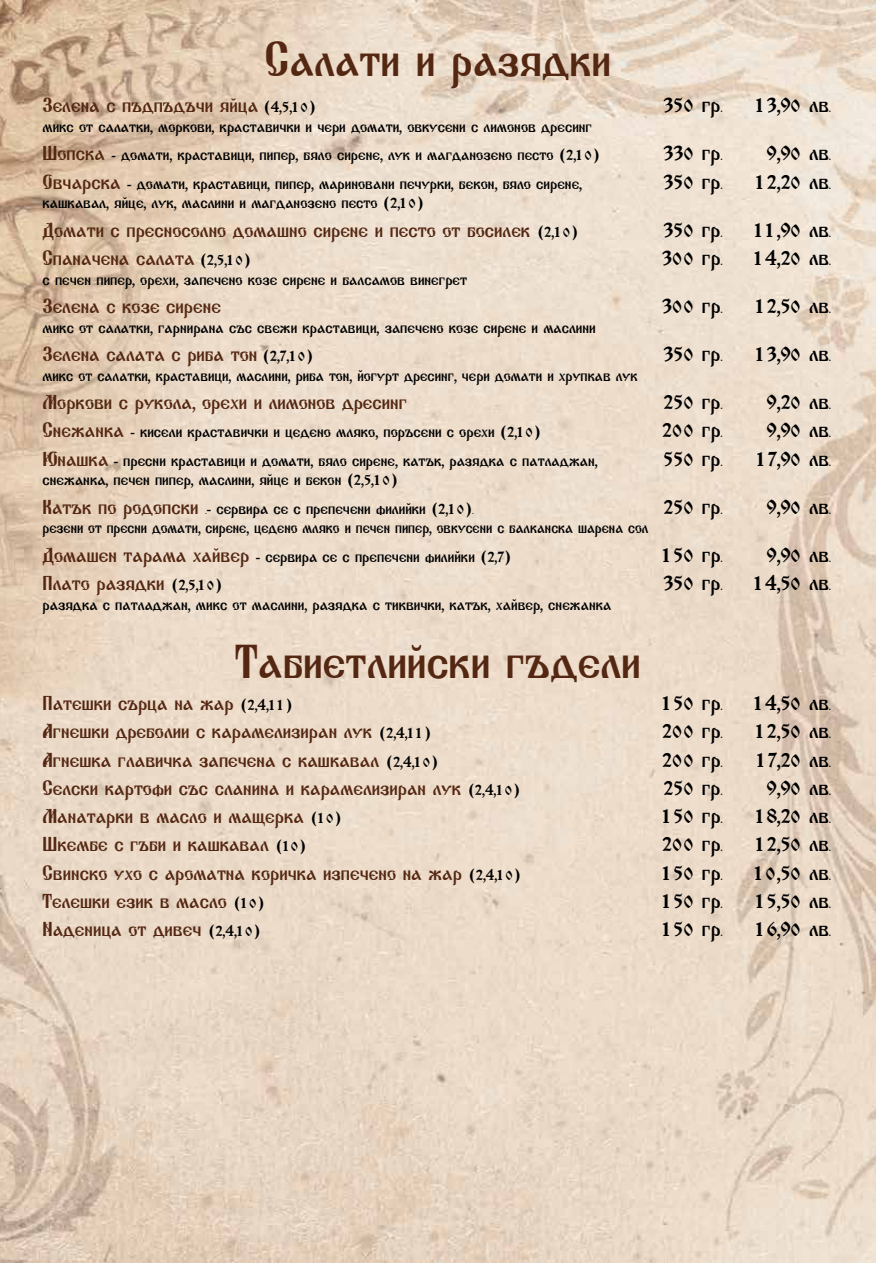
<style>
.page{position:relative;width:876px;height:1263px;background:#fff}
.page>*{position:absolute;margin:0;border:0;box-sizing:border-box;transform-origin:0 0}
.t1{font:700 49.5px "Old Cyr";color:#542712}
.t2{font:700 22.5px "Old Cyr";color:#000}
.t3{font:700 21px "Old Cyr";color:#542712}
.t4{font:700 16.5px/28.2px "Old Cyr";color:#000}
.t5{font:700 16.5px/28.2px "Old Cyr";color:#000;scale:.95 1}
.s1{font-size:16.5px;color:#000}
.s2{font-size:21px;color:#542712}
</style>
<div class="page">
<img style="left:0;top:0;width:876px;height:1263px">
<h1 class="t1" style="left:265px;top:31px;width:348px">Салати и разядки</h1>
<p class="t3" style="left:43px;top:94px;width:275px">Зелена с пъдпъдъчи яйца <span class="s1">(4,5,10)</span></p>
<h2 class="t2" style="left:664px;top:92px;width:61px">350 гр.</h2>
<h2 class="t2" style="left:755px;top:92px;width:77px">13,90 лв.</h2>
<p class="t4" style="left:43px;top:113px;width:559px">микс от салатки, моркови, краставички и чери домати, овкусени с лимонов дресинг<br><span class="s2">Шопска</span> - домати, краставици, пипер, бяло сирене, лук и магданозено песто (2,10)</p>
<h2 class="t2" style="left:664px;top:140px;width:61px">330 гр.</h2>
<h2 class="t2" style="left:767px;top:140px;width:66px">9,90 лв.</h2>
<p class="t4" style="left:43px;top:169px;width:541px"><span class="s2">Овчарска</span> - домати, краставици, пипер, мариновани печурки, бекон, бяло сирене,</p>
<h2 class="t2" style="left:664px;top:169px;width:61px">350 гр.</h2>
<h2 class="t2" style="left:755px;top:169px;width:77px">12,20 лв.</h2>
<p class="t4" style="left:43px;top:189px;width:383px">кашкавал, яйце, лук, маслини и магданозено песто (2,10)</p>
<p class="t3" style="left:43px;top:218px;width:537px">Домати с пресносолно домашно сирене и песто от босилек <span class="s1">(2,10)</span></p>
<h2 class="t2" style="left:664px;top:217px;width:61px">350 гр.</h2>
<h2 class="t2" style="left:754px;top:217px;width:79px">11,90 лв.</h2>
<p class="t3" style="left:43px;top:246px;width:210px">Спаначена салата <span class="s1">(2,5,10)</span></p>
<h2 class="t2" style="left:662px;top:245px;width:62px">300 гр.</h2>
<h2 class="t2" style="left:754px;top:245px;width:79px">14,20 лв.</h2>
<p class="t4" style="left:43px;top:265px;width:426px">с печен пипер, орехи, запечено козе сирене и балсамов винегрет</p>
<p class="t3" style="left:43px;top:294px;width:180px">Зелена с козе сирене</p>
<h2 class="t2" style="left:662px;top:293px;width:62px">300 гр.</h2>
<h2 class="t2" style="left:756px;top:293px;width:77px">12,50 лв.</h2>
<p class="t4" style="left:43px;top:313px;width:555px">микс от салатки, гарнирана със свежи краставици, запечено козе сирене и маслини</p>
<p class="t3" style="left:43px;top:342px;width:272px">Зелена салата с риба тон <span class="s1">(2,7,10)</span></p>
<h2 class="t2" style="left:664px;top:341px;width:61px">350 гр.</h2>
<h2 class="t2" style="left:755px;top:341px;width:77px">13,90 лв.</h2>
<p class="t4" style="left:43px;top:361px;width:596px">микс от салатки, краставици, маслини, риба тон, йогурт дресинг, чери домати и хрупкав лук</p>
<p class="t3" style="left:43px;top:390px;width:366px">Моркови с рукола, орехи и лимонов дресинг</p>
<h2 class="t2" style="left:664px;top:389px;width:61px">250 гр.</h2>
<h2 class="t2" style="left:767px;top:389px;width:66px">9,20 лв.</h2>
<p class="t4" style="left:43px;top:418px;width:500px"><span class="s2">Снежанка</span> - кисели краставички и цедено мляко, поръсени с орехи (2,10)</p>
<h2 class="t2" style="left:662px;top:417px;width:62px">200 гр.</h2>
<h2 class="t2" style="left:767px;top:417px;width:66px">9,90 лв.</h2>
<p class="t4" style="left:43px;top:446px;width:557px"><span class="s2">Юнашка</span> - пресни краставици и домати, бяло сирене, катък, разядка с патладжан,</p>
<h2 class="t2" style="left:664px;top:445px;width:61px">550 гр.</h2>
<h2 class="t2" style="left:756px;top:445px;width:76px">17,90 лв.</h2>
<p class="t4" style="left:43px;top:466px;width:433px">снежанка, печен пипер, маслини, яйце и бекон (2,5,10)<br><span class="s2">Катък по родопски</span> "- сервира се с препечени филийки (2,10)"</p>
<h2 class="t2" style="left:664px;top:494px;width:61px">250 гр.</h2>
<h2 class="t2" style="left:767px;top:494px;width:66px">9,90 лв.</h2>
<p class="t5" style="left:43px;top:514px;width:639px">резени от пресни домати, сирене, цедено мляко и печен пипер, овкусени с балканска шарена сол<br><span class="s2">Домашен тарама хайвер</span> - сервира се с препечени филийки (2,7)</p>
<h2 class="t2" style="left:662px;top:542px;width:62px">150 гр.</h2>
<h2 class="t2" style="left:767px;top:542px;width:66px">9,90 лв.</h2>
<p class="t3" style="left:43px;top:571px;width:181px">Плато разядки <span class="s1">(2,5,10)</span></p>
<h2 class="t2" style="left:664px;top:570px;width:61px">350 гр.</h2>
<h2 class="t2" style="left:754px;top:570px;width:79px">14,50 лв.</h2>
<p class="t4" style="left:43px;top:590px;width:570px">разядка с патладжан, микс от маслини, разядка с тиквички, катък, хайвер, снежанка</p>
<h1 class="t1" style="left:235px;top:633px;width:407px">Табиетлийски гъдели</h1>
<p class="t3" style="left:43px;top:691px;width:252px">Патешки сърца на жар <span class="s1">(2,4,11)</span></p>
<h2 class="t2" style="left:662px;top:690px;width:62px">150 гр.</h2>
<h2 class="t2" style="left:754px;top:690px;width:79px">14,50 лв.</h2>
<p class="t3" style="left:43px;top:720px;width:390px">Агнешки дреболии с карамелизиран лук <span class="s1">(2,4,11)</span></p>
<h2 class="t2" style="left:662px;top:718px;width:62px">200 гр.</h2>
<h2 class="t2" style="left:756px;top:718px;width:77px">12,50 лв.</h2>
<p class="t3" style="left:43px;top:748px;width:397px">Агнешка главичка запечена с кашкавал <span class="s1">(2,4,10)</span></p>
<h2 class="t2" style="left:662px;top:747px;width:62px">200 гр.</h2>
<h2 class="t2" style="left:756px;top:747px;width:76px">17,20 лв.</h2>
<p class="t3" style="left:43px;top:776px;width:479px">Селски картофи със сланина и карамелизиран лук <span class="s1">(2,4,10)</span></p>
<h2 class="t2" style="left:664px;top:775px;width:61px">250 гр.</h2>
<h2 class="t2" style="left:767px;top:775px;width:66px">9,90 лв.</h2>
<p class="t3" style="left:43px;top:804px;width:301px">Манатарки в масло и мащерка <span class="s1">(10)</span></p>
<h2 class="t2" style="left:662px;top:803px;width:62px">150 гр.</h2>
<h2 class="t2" style="left:756px;top:803px;width:77px">18,20 лв.</h2>
<p class="t3" style="left:43px;top:833px;width:266px">Шкембе с гъби и кашкавал <span class="s1">(10)</span></p>
<h2 class="t2" style="left:662px;top:831px;width:62px">200 гр.</h2>
<h2 class="t2" style="left:756px;top:831px;width:77px">12,50 лв.</h2>
<p class="t3" style="left:43px;top:861px;width:480px">Свинско ухо с ароматна коричка изпечено на жар <span class="s1">(2,4,10)</span></p>
<h2 class="t2" style="left:662px;top:860px;width:62px">150 гр.</h2>
<h2 class="t2" style="left:754px;top:860px;width:79px">10,50 лв.</h2>
<p class="t3" style="left:43px;top:889px;width:224px">Телешки език в масло <span class="s1">(10)</span></p>
<h2 class="t2" style="left:662px;top:888px;width:62px">150 гр.</h2>
<h2 class="t2" style="left:756px;top:888px;width:77px">15,50 лв.</h2>
<p class="t3" style="left:43px;top:917px;width:220px">Наденица от дивеч <span class="s1">(2,4,10)</span></p>
<h2 class="t2" style="left:662px;top:916px;width:62px">150 гр.</h2>
<h2 class="t2" style="left:756px;top:916px;width:77px">16,90 лв.</h2>
</div>
